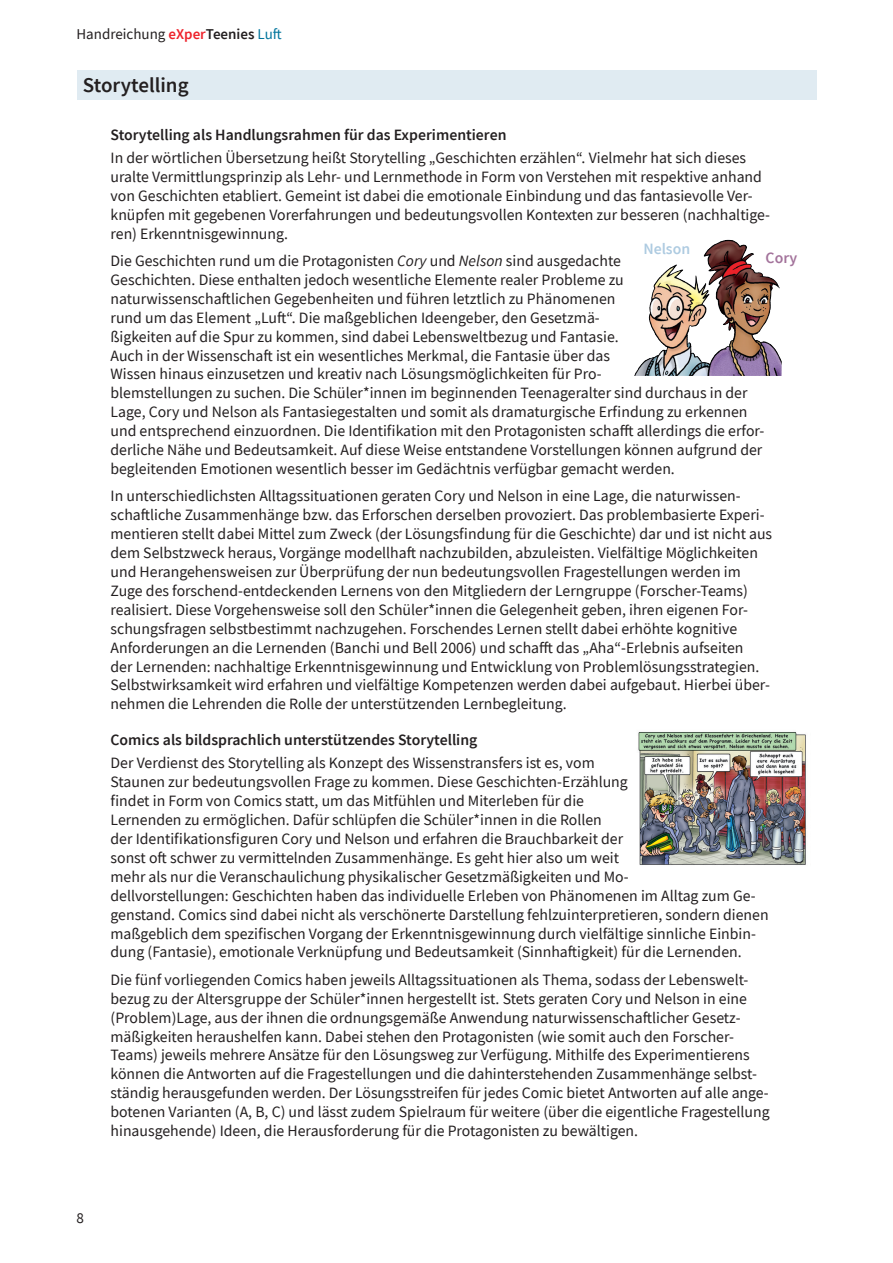
<style>
.page{position:relative;width:893px;height:1263px;background:#fff}
.page>*{position:absolute;margin:0;border:0;box-sizing:border-box;transform-origin:0 0}
.t1{font:600 21px "CV Source Sans";color:#231f20}
.t2{font:15.75px/18.9px "CV Source Sans";color:#231f20}
.t3{font:600 15.75px "CV Source Sans";color:#231f20}
.t4{font:600 15.75px "CV Source Sans";color:#aecbe1}
.t5{font:600 15.75px "CV Source Sans";color:#a3739b}
.t6{font:15px "CV Source Sans";color:#231f20}
.s1{font-weight:600;color:#ee222b}
.s2{font-weight:600}
.s3{color:#00759d}
.s4{font-style:italic}
</style>
<div class="page">
<div style="left:77px;top:70px;width:739px;height:30px;background:#e0ebf2"></div>
<img style="left:704px;top:240px;width:24px;height:46px">
<img style="left:638px;top:732px;width:168px;height:133px">
<p class="t6" style="left:77px;top:24px;width:207px">Handreichung <span class="s1">eXper</span><span class="s2">Teenies</span> <span class="s3">Luft</span></p>
<h1 class="t1" style="left:83px;top:72px;width:48px">Head</h1>
<h1 class="t1" style="left:83px;top:72px;width:107px">Storytelling</h1>
<p class="t3" style="left:111px;top:124px;width:397px">Storytelling als Handlungsrahmen für das Experimentieren</p>
<p class="t2" style="left:111px;top:148px;width:661px">In der wörtlichen Übersetzung heißt Storytelling „Geschichten erzählen“. Vielmehr hat sich dieses uralte Vermittlungsprinzip als Lehr- und Lernmethode in Form von Verstehen mit respektive anhand von Geschichten etabliert. Gemeint ist dabei die emotionale Einbindung und das fantasievolle Ver&shy;knüpfen mit gegebenen Vorerfahrungen und bedeutungsvollen Kontexten zur besseren (nachhaltige&shy;ren) Erkenntnisgewinnung.</p>
<p class="t2" style="left:111px;top:251px;width:655px">Die Geschichten rund um die Protagonisten <span class="s4">Cory</span> und <span class="s4">Nelson</span> sind ausgedachte<br>Geschichten. Diese enthalten jedoch wesentliche Elemente realer Probleme zu naturwissenschaftlichen Gegebenheiten und führen letztlich zu Phänomenen<br>rund um das Element „Luft“. Die maßgeblichen Ideengeber, den Gesetzmä-<br>ßigkeiten auf die Spur zu kommen, sind dabei Lebensweltbezug und Fantasie.<br>Auch in der Wissenschaft ist ein wesentliches Merkmal, die Fantasie über das<br>Wissen hinaus einzusetzen und kreativ nach Lösungsmöglichkeiten für Pro-<br>blemstellungen zu suchen. Die Schüler*innen im beginnenden Teenageralter sind durchaus in der Lage, Cory und Nelson als Fantasiegestalten und somit als dramaturgische Erfindung zu erkennen und entsprechend einzuordnen. Die Identifikation mit den Protagonisten schafft allerdings die erfor&shy;derliche Nähe und Bedeutsamkeit. Auf diese Weise entstandene Vorstellungen können aufgrund der begleitenden Emotionen wesentlich besser im Gedächtnis verfügbar gemacht werden.</p>
<p class="t2" style="left:111px;top:487px;width:663px">In unterschiedlichsten Alltagssituationen geraten Cory und Nelson in eine Lage, die naturwissen&shy;schaftliche Zusammenhänge bzw. das Erforschen derselben provoziert. Das problembasierte Experi&shy;mentieren stellt dabei Mittel zum Zweck (der Lösungsfindung für die Geschichte) dar und ist nicht aus dem Selbstzweck heraus, Vorgänge modellhaft nachzubilden, abzuleisten. Vielfältige Möglichkeiten und Herangehensweisen zur Überprüfung der nun bedeutungsvollen Fragestellungen werden im Zuge des forschend-entdeckenden Lernens von den Mitgliedern der Lerngruppe (Forscher-Teams) realisiert. Diese Vorgehensweise soll den Schüler*innen die Gelegenheit geben, ihren eigenen For&shy;schungsfragen selbstbestimmt nachzugehen. Forschendes Lernen stellt dabei erhöhte kognitive Anforderungen an die Lernenden (Banchi und Bell 2006) und schafft das „Aha“-Erlebnis aufseiten<br>der Lernenden: nachhaltige Erkenntnisgewinnung und Entwicklung von Problemlösungsstrategien.<br>Selbstwirksamkeit wird erfahren und vielfältige Kompetenzen werden dabei aufgebaut. Hierbei über&shy;nehmen die Lehrenden die Rolle der unterstützenden Lernbegleitung.</p>
<p class="t3" style="left:111px;top:730px;width:368px">Comics als bildsprachlich unterstützendes Storytelling</p>
<p class="t2" style="left:111px;top:754px;width:660px">Der Verdienst des Storytelling als Konzept des Wissenstransfers ist es, vom<br>Staunen zur bedeutungsvollen Frage zu kommen. Diese Geschichten-Erzählung<br>findet in Form von Comics statt, um das Mitfühlen und Miterleben für die<br>Lernenden zu ermöglichen. Dafür schlüpfen die Schüler*innen in die Rollen<br>der Identifikationsfiguren Cory und Nelson und erfahren die Brauchbarkeit der<br>sonst oft schwer zu vermittelnden Zusammenhänge. Es geht hier also um weit<br>mehr als nur die Veranschaulichung physikalischer Gesetzmäßigkeiten und Mo-<br>dellvorstellungen: Geschichten haben das individuelle Erleben von Phänomenen im Alltag zum Ge&shy;genstand. Comics sind dabei nicht als verschönerte Darstellung fehlzuinterpretieren, sondern dienen maßgeblich dem spezifischen Vorgang der Erkenntnisgewinnung durch vielfältige sinnliche Einbin&shy;dung (Fantasie), emotionale Verknüpfung und Bedeutsamkeit (Sinnhaftigkeit) für die Lernenden.</p>
<p class="t2" style="left:111px;top:970px;width:661px">Die fünf vorliegenden Comics haben jeweils Alltagssituationen als Thema, sodass der Lebenswelt&shy;bezug zu der Altersgruppe der Schüler*innen hergestellt ist. Stets geraten Cory und Nelson in eine (Problem)Lage, aus der ihnen die ordnungsgemäße Anwendung naturwissenschaftlicher Gesetz&shy;mäßigkeiten heraushelfen kann. Dabei stehen den Protagonisten (wie somit auch den Forscher-Teams) jeweils mehrere Ansätze für den Lösungsweg zur Verfügung. Mithilfe des Experimentierens können die Antworten auf die Fragestellungen und die dahinterstehenden Zusammenhänge selbst&shy;ständig herausgefunden werden. Der Lösungsstreifen für jedes Comic bietet Antworten auf alle ange&shy;botenen Varianten (A, B, C) und lässt zudem Spielraum für weitere (über die eigentliche Fragestellung hinausgehende) Ideen, die Herausforderung für die Protagonisten zu bewältigen.</p>
<p class="t4" style="left:643px;top:239px;width:48px">Nelson</p>
<p class="t5" style="left:766px;top:248px;width:33px">Cory</p>
<p class="t6" style="left:77px;top:1209px;width:9px">8</p>
</div>
